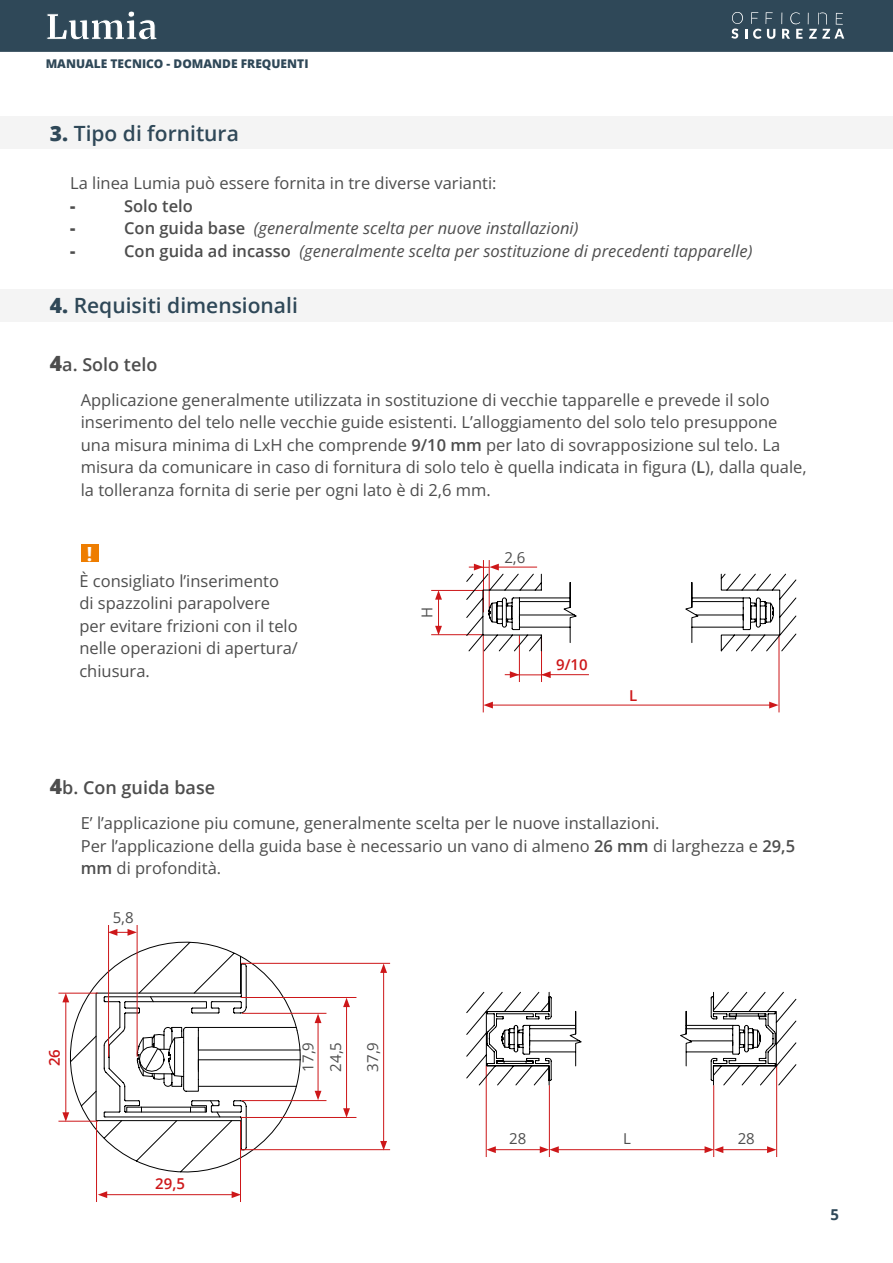
<style>
.page{position:relative;width:893px;height:1263px;background:#fff}
.page>*{position:absolute;margin:0;border:0;box-sizing:border-box;transform-origin:0 0}
.t1{font:600 21px "Open Sans";color:#2f4858}
.t2{font:700 19.5px "Open Sans";color:#fff}
.t3{font:600 18px "Open Sans";color:#4d4d4d}
.t4{font:16.5px/22.5px "Open Sans";color:#4d4d4d}
.t5{font:italic 16.5px "Open Sans";color:#4d4d4d}
.t6{font:600 16.5px "Open Sans";color:#4d4d4d}
.t7{font:800 16.5px "Open Sans";color:#4d4d4d}
.t8{font:15px/27.6px "Open Sans";color:#4d4d4d}
.t9{font:600 15px "Open Sans";color:#cd1719}
.t10{font:700 15px "Open Sans";color:#2f4858}
.t11{font:800 12px "Open Sans";color:#2f4858}
.s1{font-weight:800}
.s2{font-weight:600;font-style:normal}
.s3{font-weight:800;font-size:21px}
.s4{font-weight:600}
</style>
<div class="page">
<div style="left:0;top:0;width:893px;height:52px;background:#2f4858"></div>
<svg style="left:731px;top:12px;width:44px;height:27px"></svg>
<svg style="left:781px;top:12px;width:21px;height:27px"></svg>
<svg style="left:808px;top:12px;width:36px;height:27px"></svg>
<svg style="left:47px;top:11px;width:110px;height:29px"></svg>
<div style="left:0;top:116px;width:893px;height:33px;background:#f4f4f4"></div>
<div style="left:0;top:289px;width:893px;height:33px;background:#f4f4f4"></div>
<svg style="left:61px;top:936px;width:180px;height:237px"></svg>
<svg style="left:96px;top:956px;width:205px;height:202px"></svg>
<hr style="left:383px;top:970px;width:1px;height:173px;background:#cd1719">
<svg style="left:380px;top:964px;width:7px;height:9px"></svg>
<svg style="left:380px;top:1141px;width:7px;height:8px"></svg>
<hr style="left:242px;top:1013px;width:84px;height:1px;background:#cd1719">
<hr style="left:242px;top:1100px;width:84px;height:1px;background:#cd1719">
<hr style="left:241px;top:997px;width:115px;height:1px;background:#cd1719">
<hr style="left:241px;top:1117px;width:115px;height:1px;background:#cd1719">
<hr style="left:241px;top:963px;width:149px;height:1px;background:#cd1719">
<hr style="left:241px;top:1149px;width:149px;height:1px;background:#cd1719">
<hr style="left:346px;top:1005px;width:1px;height:106px;background:#cd1719">
<svg style="left:343px;top:998px;width:7px;height:9px"></svg>
<svg style="left:343px;top:1108px;width:7px;height:9px"></svg>
<hr style="left:318px;top:1021px;width:1px;height:72px;background:#cd1719">
<svg style="left:315px;top:1014px;width:6px;height:9px"></svg>
<svg style="left:315px;top:1091px;width:6px;height:9px"></svg>
<hr style="left:105px;top:1194px;width:129px;height:1px;background:#cd1719">
<svg style="left:232px;top:1191px;width:8px;height:7px"></svg>
<svg style="left:98px;top:1191px;width:9px;height:7px"></svg>
<hr style="left:240px;top:1121px;width:1px;height:81px;background:#cd1719">
<hr style="left:96px;top:1121px;width:1px;height:81px;background:#cd1719">
<hr style="left:65px;top:1000px;width:1px;height:115px;background:#cd1719">
<svg style="left:62px;top:1112px;width:7px;height:9px"></svg>
<svg style="left:62px;top:994px;width:7px;height:8px"></svg>
<hr style="left:58px;top:1121px;width:40px;height:1px;background:#cd1719">
<hr style="left:58px;top:993px;width:40px;height:1px;background:#cd1719">
<svg style="left:109px;top:929px;width:28px;height:7px"></svg>
<hr style="left:108px;top:925px;width:1px;height:132px;background:#cd1719">
<hr style="left:137px;top:925px;width:1px;height:132px;background:#cd1719">
<hr style="left:493px;top:1149px;width:49px;height:1px;background:#cd1719">
<svg style="left:487px;top:1146px;width:9px;height:7px"></svg>
<hr style="left:549px;top:1085px;width:1px;height:72px;background:#cd1719">
<hr style="left:486px;top:1066px;width:1px;height:91px;background:#cd1719">
<hr style="left:721px;top:1149px;width:48px;height:1px;background:#cd1719">
<svg style="left:767px;top:1146px;width:9px;height:7px"></svg>
<hr style="left:776px;top:1064px;width:1px;height:93px;background:#cd1719">
<hr style="left:713px;top:1085px;width:1px;height:72px;background:#cd1719">
<hr style="left:556px;top:1149px;width:151px;height:1px;background:#cd1719">
<svg style="left:704px;top:1146px;width:19px;height:7px"></svg>
<svg style="left:540px;top:1146px;width:19px;height:7px"></svg>
<div style="left:81px;top:544px;width:18px;height:18px;background:#ee7d00"></div>
<hr style="left:548px;top:674px;width:41px;height:1px;background:#cd1719">
<svg style="left:542px;top:671px;width:9px;height:7px"></svg>
<hr style="left:541px;top:635px;width:1px;height:47px;background:#cd1719">
<hr style="left:519px;top:635px;width:1px;height:47px;background:#cd1719">
<svg style="left:505px;top:671px;width:14px;height:7px"></svg>
<hr style="left:516px;top:675px;width:30px;height:1px;background:#cd1719">
<hr style="left:483px;top:635px;width:1px;height:77px;background:#cd1719">
<hr style="left:779px;top:635px;width:1px;height:77px;background:#cd1719">
<hr style="left:490px;top:705px;width:282px;height:1px;background:#cd1719">
<svg style="left:769px;top:702px;width:10px;height:6px"></svg>
<svg style="left:483px;top:702px;width:10px;height:6px"></svg>
<hr style="left:438px;top:597px;width:1px;height:31px;background:#cd1719">
<svg style="left:435px;top:626px;width:7px;height:8px"></svg>
<svg style="left:435px;top:591px;width:7px;height:9px"></svg>
<hr style="left:431px;top:634px;width:52px;height:1px;background:#cd1719">
<hr style="left:431px;top:590px;width:52px;height:1px;background:#cd1719">
<hr style="left:489px;top:560px;width:1px;height:52px;background:#cd1719">
<hr style="left:483px;top:560px;width:1px;height:52px;background:#cd1719">
<svg style="left:466px;top:564px;width:331px;height:88px"></svg>
<svg style="left:466px;top:991px;width:331px;height:95px"></svg>
<p class="t11" style="left:46px;top:54px;width:264px">MANUALE TECNICO - DOMANDE FREQUENTI</p>
<p class="t1" style="left:50px;top:119px;width:190px"><span class="s1">3.</span> Tipo di fornitura</p>
<p class="t4" style="left:70px;top:171px;width:428px">La linea Lumia può essere fornita in tre diverse varianti:</p>
<p class="t7" style="left:70px;top:193px;width:7px">-</p>
<p class="t6" style="left:124px;top:194px;width:70px">Solo telo</p>
<p class="t7" style="left:70px;top:216px;width:7px">-</p>
<p class="t5" style="left:124px;top:217px;width:456px"><span class="s2">Con guida base</span> (generalmente scelta per nuove installazioni)</p>
<p class="t7" style="left:70px;top:238px;width:7px">-</p>
<p class="t5" style="left:124px;top:239px;width:630px"><span class="s2">Con guida ad incasso</span> (generalmente scelta per sostituzione di precedenti tapparelle)</p>
<p class="t1" style="left:50px;top:291px;width:249px"><span class="s1">4.</span> Requisiti dimensionali</p>
<p class="t3" style="left:50px;top:352px;width:109px"><span class="s3">4</span>a. Solo telo</p>
<p class="t4" style="left:81px;top:388px;width:727px">Applicazione generalmente utilizzata in sostituzione di vecchie tapparelle e prevede il solo inserimento del telo nelle vecchie guide esistenti. L’alloggiamento del solo telo presuppone una misura minima di LxH che comprende <span class="s4">9/10 mm</span> per lato di sovrapposizione sul telo. La misura da comunicare in caso di fornitura di solo telo è quella indicata in figura (<span class="s4">L</span>), dalla quale, la tolleranza fornita di serie per ogni lato è di 2,6 mm.</p>
<p class="t2" style="left:87px;top:540px;width:7px">!</p>
<p class="t4" style="left:79px;top:569px;width:220px">È consigliato l’inserimento<br>di spazzolini parapolvere per evitare frizioni con il telo nelle operazioni di apertura/ chiusura.</p>
<p class="t8" style="left:413px;top:618px;width:13px;rotate:-90deg">H</p>
<p class="t8" style="left:504px;top:543px;width:23px">2,6</p>
<p class="t9" style="left:556px;top:654px;width:33px">9/10</p>
<p class="t9" style="left:629px;top:685px;width:10px">L</p>
<p class="t3" style="left:50px;top:775px;width:167px"><span class="s3">4</span>b. Con guida base</p>
<p class="t4" style="left:81px;top:811px;width:716px">E’ l’applicazione piu comune, generalmente scelta per le nuove installazioni.<br>Per l’applicazione della guida base è necessario un vano di almeno <span class="s4">26 mm</span> di larghezza e <span class="s4">29,5 mm</span> di profondità.</p>
<p class="t8" style="left:113px;top:903px;width:23px">5,8</p>
<p class="t9" style="left:44px;top:1066px;width:19px;rotate:-90deg">26</p>
<p class="t8" style="left:294px;top:1071px;width:31px;rotate:-90deg">17,9<br>24,5</p>
<p class="t8" style="left:359px;top:1071px;width:31px;rotate:-90deg">37,9</p>
<p class="t9" style="left:155px;top:1174px;width:31px">29,5</p>
<p class="t8" style="left:509px;top:1125px;width:19px">28</p>
<p class="t8" style="left:623px;top:1125px;width:9px">L</p>
<p class="t8" style="left:738px;top:1125px;width:19px">28</p>
<p class="t10" style="left:830px;top:1204px;width:10px">5</p>
</div>
